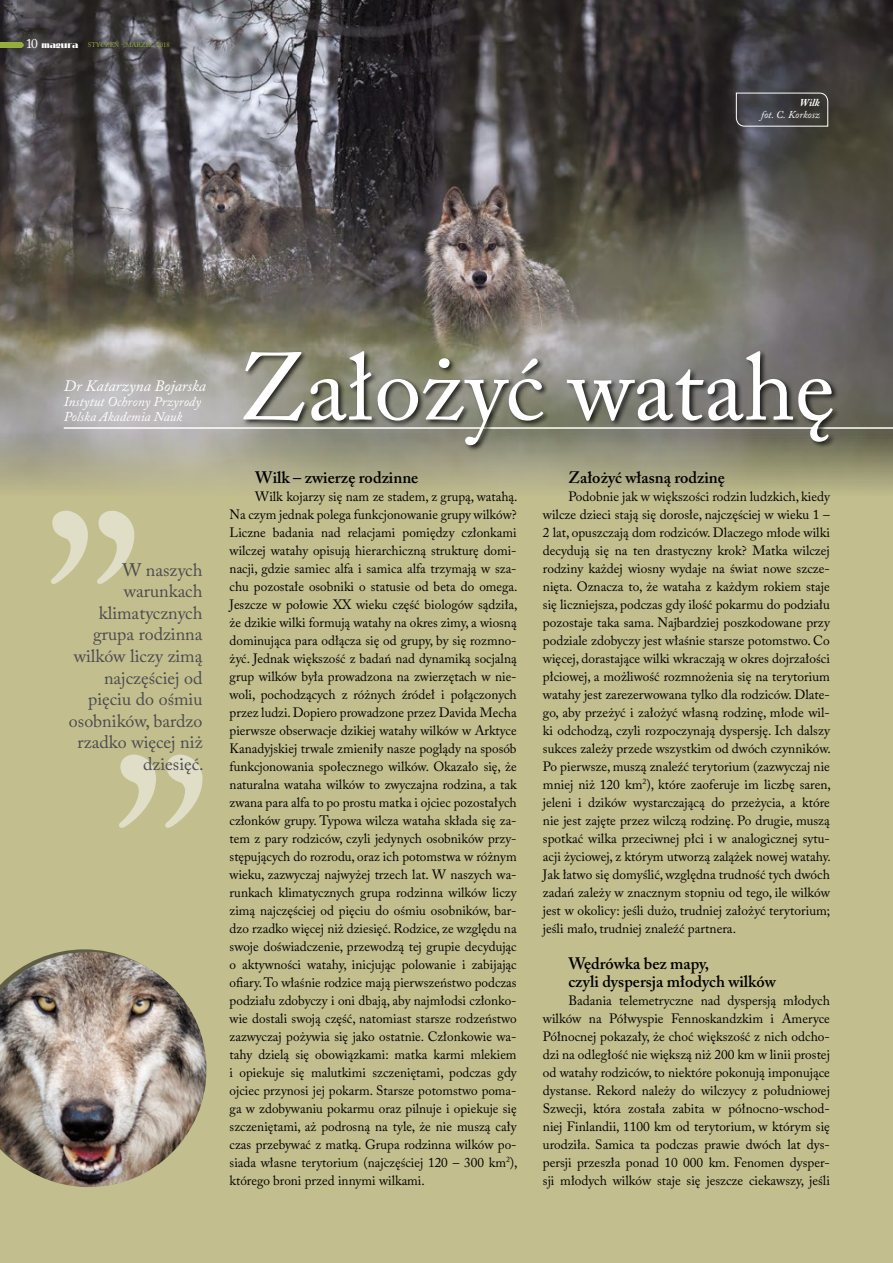
<style>
.page{position:relative;width:893px;height:1263px;background:#c2be8e}
.page>*{position:absolute;margin:0;border:0;box-sizing:border-box;transform-origin:0 0}
.t1{font:94.5px "Adobe Caslon Pro";color:#fff}
.t2{font:18px/21.6px "Adobe Caslon Pro";color:#4b4b4d;text-align:right}
.t3{font:600 16.5px/18px "Adobe Caslon Pro";color:#000}
.t4{font:italic 15.75px "Adobe Caslon Pro";color:#fff}
.t5{font:13.5px/18px "Adobe Caslon Pro";color:#000;text-align:justify}
.t6{font:italic 13.5px/15px "Adobe Caslon Pro";color:#fff}
.t7{font:italic 10.5px "Adobe Caslon Pro";color:#fff}
.t8{font:italic 700 10.5px "Adobe Caslon Pro";color:#fff}
.t9{font:700 8.25px "Broadway";color:#fff}
.t10{font:6.75px "Adobe Caslon Pro";letter-spacing:.015em;color:#95ad3c;scale:.95 1}
.s1{font-family:"Adobe Caslon Pro";font-weight:400;font-size:13.5px}
</style>
<div class="page">
<img style="left:0;top:0;width:893px;height:511px">
<svg style="left:51px;top:511px;width:83px;height:73px"></svg>
<svg style="left:119px;top:754px;width:84px;height:74px"></svg>
<div style="left:0;top:43px;width:21px;height:5px;background:#95ad3c"></div>
<svg style="left:21px;top:43px;width:3px;height:5px"></svg>
<img style="left:0;top:952px;width:206px;height:235px">
<hr style="left:64px;top:427px;width:829px;height:2px;background:#fff">
<div style="left:242px;top:350px;width:598px;height:103px;background:#000;opacity:.75"></div>
<svg style="left:736px;top:92px;width:92px;height:35px;background:#4c4c4e"></svg>
<p class="t9" style="left:26px;top:40px;width:54px"><span class="s1">10</span> magura</p>
<p class="t10" style="left:88px;top:41px;width:87px">styczeń - marzec 2018</p>
<p class="t10" style="left:92px;top:41px;width:6px">t</p>
<p class="t8" style="left:800px;top:96px;width:21px">Wilk</p>
<p class="t7" style="left:761px;top:109px;width:60px">fot. C. Korkosz</p>
<p class="t4" style="left:64px;top:376px;width:144px">Dr Katarzyna Bojarska</p>
<p class="t6" style="left:64px;top:394px;width:139px">Instytut Ochrony Przyrody<br>Polska Akademia Nauk</p>
<h2 class="t2" style="left:69px;top:558px;width:136px">W naszych warunkach klimatycznych grupa rodzinna wilków liczy zimą najczęściej od pięciu do ośmiu osobników, bardzo rzadko więcej niż dziesięć.</h2>
<h1 class="t1" style="left:239px;top:332px;width:597px">Założyć watahę</h1>
<p class="t3" style="left:255px;top:468px;width:165px">Wilk – zwierzę rodzinne</p>
<p class="t5" style="left:230px;top:487px;width:289px;text-indent:26px">Wilk kojarzy się nam ze stadem, z grupą, watahą.<br>Na czym jednak polega funkcjonowanie grupy wilków?<br>Liczne badania nad relacjami pomiędzy członkami wilczej watahy opisują hierarchiczną strukturę domi&shy;nacji, gdzie samiec alfa i samica alfa trzymają w sza&shy;chu pozostałe osobniki o statusie od beta do omega.<br>Jeszcze w połowie XX wieku część biologów sądziła, że dzikie wilki formują watahy na okres zimy, a wiosną dominująca para odłącza się od grupy, by się rozmno&shy;żyć. Jednak większość z badań nad dynamiką socjalną grup wilków była prowadzona na zwierzętach w nie&shy;woli, pochodzących z różnych źródeł i połączonych przez ludzi. Dopiero prowadzone przez Davida Mecha pierwsze obserwacje dzikiej watahy wilków w Arktyce Kanadyjskiej trwale zmieniły nasze poglądy na sposób funkcjonowania społecznego wilków. Okazało się, że naturalna wataha wilków to zwyczajna rodzina, a tak zwana para alfa to po prostu matka i ojciec pozostałych członków grupy. Typowa wilcza wataha składa się za&shy;tem z pary rodziców, czyli jedynych osobników przy&shy;stępujących do rozrodu, oraz ich potomstwa w różnym wieku, zazwyczaj najwyżej trzech lat. W naszych wa&shy;runkach klimatycznych grupa rodzinna wilków liczy zimą najczęściej od pięciu do ośmiu osobników, bar&shy;dzo rzadko więcej niż dziesięć. Rodzice, ze względu na swoje doświadczenie, przewodzą tej grupie decydując o aktywności watahy, inicjując polowanie i zabijając ofiary. To właśnie rodzice mają pierwszeństwo podczas podziału zdobyczy i oni dbają, aby najmłodsi członko&shy;wie dostali swoją część, natomiast starsze rodzeństwo zazwyczaj pożywia się jako ostatnie. Członkowie wa&shy;tahy dzielą się obowiązkami: matka karmi mlekiem i opiekuje się malutkimi szczeniętami, podczas gdy ojciec przynosi jej pokarm. Starsze potomstwo poma&shy;ga w zdobywaniu pokarmu oraz pilnuje i opiekuje się szczeniętami, aż podrosną na tyle, że nie muszą cały czas przebywać z matką. Grupa rodzinna wilków po&shy;siada własne terytorium (najczęściej 120 – 300 km<sup>2</sup>), którego broni przed innymi wilkami.</p>
<p class="t3" style="left:568px;top:468px;width:158px">Założyć własną rodzinę</p>
<p class="t5" style="left:543px;top:487px;width:289px;text-indent:26px">Podobnie jak w większości rodzin ludzkich, kiedy wilcze dzieci stają się dorosłe, najczęściej w wieku 1 – 2 lat, opuszczają dom rodziców. Dlaczego młode wilki decydują się na ten drastyczny krok? Matka wilczej rodziny każdej wiosny wydaje na świat nowe szcze&shy;nięta. Oznacza to, że wataha z każdym rokiem staje się liczniejsza, podczas gdy ilość pokarmu do podziału pozostaje taka sama. Najbardziej poszkodowane przy podziale zdobyczy jest właśnie starsze potomstwo. Co więcej, dorastające wilki wkraczają w okres dojrzałości płciowej, a możliwość rozmnożenia się na terytorium watahy jest zarezerwowana tylko dla rodziców. Dlate&shy;go, aby przeżyć i założyć własną rodzinę, młode wil&shy;ki odchodzą, czyli rozpoczynają dyspersję. Ich dalszy sukces zależy przede wszystkim od dwóch czynników.<br>Po pierwsze, muszą znaleźć terytorium (zazwyczaj nie mniej niż 120 km<sup>2</sup>), które zaoferuje im liczbę saren, jeleni i dzików wystarczającą do przeżycia, a które nie jest zajęte przez wilczą rodzinę. Po drugie, muszą spotkać wilka przeciwnej płci i w analogicznej sytu&shy;acji życiowej, z którym utworzą zalążek nowej watahy.<br>Jak łatwo się domyślić, względna trudność tych dwóch zadań zależy w znacznym stopniu od tego, ile wilków jest w okolicy: jeśli dużo, trudniej założyć terytorium; jeśli mało, trudniej znaleźć partnera.</p>
<p class="t3" style="left:568px;top:954px;width:209px">Wędrówka bez mapy,<br>czyli dyspersja młodych wilków</p>
<p class="t5" style="left:543px;top:991px;width:289px;text-indent:26px">Badania telemetryczne nad dyspersją młodych wilków na Półwyspie Fennoskandzkim i Ameryce Północnej pokazały, że choć większość z nich odcho&shy;dzi na odległość nie większą niż 200 km w linii prostej od watahy rodziców, to niektóre pokonują imponujące dystanse. Rekord należy do wilczycy z południowej Szwecji, która została zabita w północno-wschod&shy;niej Finlandii, 1100 km od terytorium, w którym się urodziła. Samica ta podczas prawie dwóch lat dys&shy;persji przeszła ponad 10 000 km. Fenomen dysper&shy;sji młodych wilków staje się jeszcze ciekawszy, jeśli</p>
</div>
